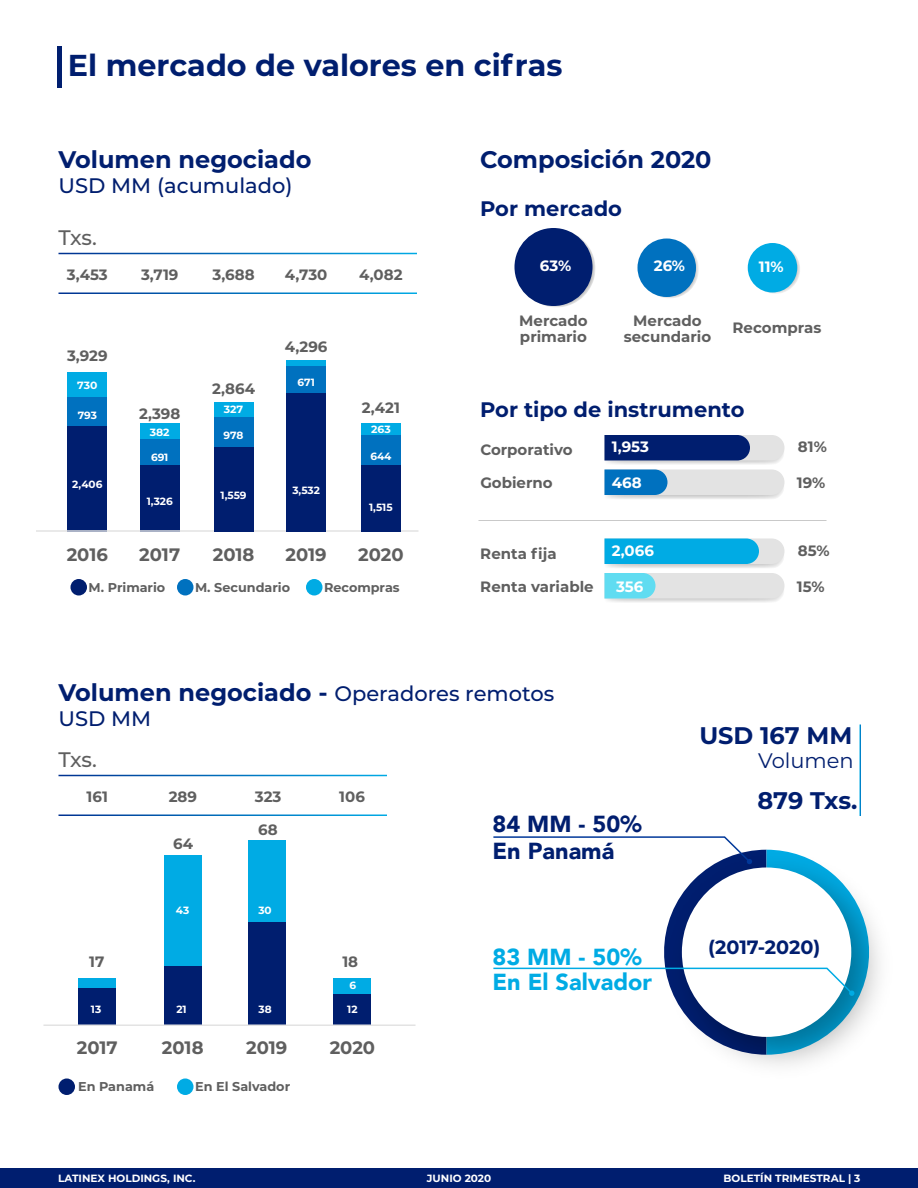
<style>
.page{position:relative;width:918px;height:1188px;background:#fff}
.page>*{position:absolute;margin:0;border:0;box-sizing:border-box;transform-origin:0 0}
.t1{font:700 30.15px "Montserrat";color:#001e6f}
.t2{font:700 24px "Montserrat";color:#001e6f}
.t3{font:900 23.1px "Avenir";color:#00abe4}
.t4{font:900 23.1px/27.3px "Avenir";color:#001e6f}
.t5{font:700 21px "Montserrat";color:#001e6f}
.t6{font:500 21px "Montserrat";color:#001e6f}
.t7{font:500 21px "Montserrat";letter-spacing:-.02em;color:#5f5f5f}
.t8{font:21px "Montserrat";color:#001e6f}
.t9{font:700 19.2px "Montserrat";color:#001e6f}
.t10{font:700 18px "Montserrat";color:#5f5f5f}
.t11{font:700 15px/16.2px "Montserrat";color:#5f5f5f}
.t12{font:700 15px "Montserrat";color:#fff}
.t13{font:700 12.75px "Montserrat";color:#5f5f5f}
.t14{font:700 10.5px "Montserrat";color:#fff}
.s1{font-weight:500;font-size:21px}
</style>
<div class="page">
<svg style="left:518px;top:230px;width:78px;height:78px"></svg>
<svg style="left:640px;top:240px;width:59px;height:58px"></svg>
<svg style="left:751px;top:244px;width:49px;height:50px"></svg>
<div style="left:287px;top:360px;width:39px;height:171px;background:#00abe4"></div>
<div style="left:214px;top:402px;width:39px;height:129px;background:#00abe4"></div>
<div style="left:68px;top:372px;width:39px;height:159px;background:#00abe4"></div>
<div style="left:140px;top:423px;width:39px;height:108px;background:#00abe4"></div>
<div style="left:361px;top:423px;width:39px;height:108px;background:#00abe4"></div>
<div style="left:68px;top:398px;width:39px;height:85px;background:#0071bf"></div>
<div style="left:140px;top:440px;width:39px;height:64px;background:#0071bf"></div>
<div style="left:287px;top:366px;width:39px;height:132px;background:#0071bf"></div>
<div style="left:361px;top:435px;width:39px;height:61px;background:#0071bf"></div>
<div style="left:78px;top:978px;width:38px;height:47px;background:#00abe4"></div>
<div style="left:78px;top:988px;width:38px;height:37px;background:#001e6f"></div>
<div style="left:333px;top:978px;width:38px;height:47px;background:#00abe4"></div>
<div style="left:333px;top:994px;width:38px;height:31px;background:#001e6f"></div>
<div style="left:248px;top:840px;width:38px;height:185px;background:#00abe4"></div>
<div style="left:248px;top:922px;width:38px;height:103px;background:#001e6f"></div>
<div style="left:164px;top:856px;width:38px;height:169px;background:#00abe4"></div>
<div style="left:164px;top:966px;width:38px;height:59px;background:#001e6f"></div>
<div style="left:68px;top:426px;width:39px;height:105px;background:#001e6f"></div>
<div style="left:140px;top:465px;width:39px;height:66px;background:#001e6f"></div>
<div style="left:57px;top:46px;width:5px;height:42px;background:#001e6f"></div>
<hr style="left:44px;top:1024px;width:372px;height:2px;background:#e3e3e3">
<div style="left:70px;top:579px;width:17px;height:17px;background:#001e6f;border-radius:50%"></div>
<div style="left:177px;top:579px;width:17px;height:17px;background:#0071bf;border-radius:50%"></div>
<div style="left:58px;top:1078px;width:17px;height:17px;background:#001e6f;border-radius:50%"></div>
<div style="left:177px;top:1078px;width:17px;height:17px;background:#00abe4;border-radius:50%"></div>
<div style="left:306px;top:579px;width:16px;height:17px;background:#00abe4;border-radius:50%"></div>
<div style="left:514px;top:228px;width:78px;height:78px;background:#001e6f;border-radius:50%"></div>
<div style="left:638px;top:238px;width:58px;height:59px;background:#0071bf;border-radius:50%"></div>
<div style="left:748px;top:243px;width:49px;height:49px;background:#00abe4;border-radius:50%"></div>
<svg style="left:604px;top:435px;width:180px;height:64px;background:#7f97bb"></svg>
<svg style="left:604px;top:538px;width:180px;height:64px;background:#8ad1e6"></svg>
<hr style="left:478px;top:520px;width:348px;height:1px;background:#c9c9c9">
<svg style="left:493px;top:836px;width:386px;height:219px"></svg>
<div style="left:0;top:1168px;width:918px;height:20px;background:#001e6f"></div>
<hr style="left:36px;top:530px;width:382px;height:2px;background:#e3e3e3">
<div style="left:214px;top:417px;width:39px;height:84px;background:#0071bf"></div>
<div style="left:214px;top:447px;width:39px;height:84px;background:#001e6f"></div>
<div style="left:287px;top:393px;width:39px;height:138px;background:#001e6f"></div>
<div style="left:361px;top:465px;width:39px;height:66px;background:#001e6f"></div>
<h1 class="t1" style="left:68px;top:44px;width:496px">El mercado de valores en cifras</h1>
<h2 class="t2" style="left:59px;top:142px;width:254px">Volumen negociado</h2>
<h3 class="t6" style="left:59px;top:171px;width:235px">USD MM (acumulado)</h3>
<h3 class="t7" style="left:59px;top:223px;width:40px">Txs.</h3>
<p class="t11" style="left:67px;top:265px;width:42px">3,453</p>
<p class="t11" style="left:141px;top:265px;width:39px">3,719</p>
<p class="t11" style="left:213px;top:265px;width:43px">3,688</p>
<p class="t11" style="left:285px;top:265px;width:44px">4,730</p>
<p class="t11" style="left:359px;top:265px;width:45px">4,082</p>
<p class="t11" style="left:67px;top:346px;width:42px">3,929</p>
<p class="t14" style="left:77px;top:378px;width:22px">730</p>
<p class="t14" style="left:78px;top:408px;width:21px">793</p>
<p class="t14" style="left:72px;top:477px;width:32px">2,406</p>
<p class="t10" style="left:67px;top:541px;width:43px">2016</p>
<p class="t11" style="left:212px;top:379px;width:44px">2,864</p>
<p class="t11" style="left:285px;top:337px;width:44px">4,296</p>
<p class="t14" style="left:297px;top:375px;width:19px">671</p>
<p class="t11" style="left:362px;top:399px;width:39px">2,421</p>
<p class="t14" style="left:224px;top:402px;width:21px">327</p>
<p class="t14" style="left:224px;top:427px;width:21px">978</p>
<p class="t11" style="left:139px;top:405px;width:43px">2,398</p>
<p class="t14" style="left:150px;top:424px;width:21px">382</p>
<p class="t14" style="left:371px;top:421px;width:21px">263</p>
<p class="t14" style="left:151px;top:450px;width:19px">691</p>
<p class="t14" style="left:147px;top:493px;width:27px">1,326</p>
<p class="t14" style="left:221px;top:487px;width:27px">1,559</p>
<p class="t14" style="left:292px;top:483px;width:29px">3,532</p>
<p class="t14" style="left:370px;top:448px;width:23px">644</p>
<p class="t14" style="left:369px;top:499px;width:25px">1,515</p>
<p class="t10" style="left:139px;top:541px;width:42px">2017</p>
<p class="t10" style="left:213px;top:541px;width:43px">2018</p>
<p class="t10" style="left:286px;top:541px;width:43px">2019</p>
<p class="t10" style="left:358px;top:541px;width:47px">2020</p>
<p class="t13" style="left:89px;top:578px;width:78px">M. Primario</p>
<p class="t13" style="left:195px;top:578px;width:97px">M. Secundario</p>
<p class="t13" style="left:324px;top:578px;width:77px">Recompras</p>
<h2 class="t2" style="left:480px;top:142px;width:233px">Composición 2020</h2>
<h3 class="t5" style="left:480px;top:194px;width:143px">Por mercado</h3>
<p class="t12" style="left:540px;top:255px;width:33px">63%</p>
<p class="t12" style="left:654px;top:255px;width:33px">26%</p>
<p class="t12" style="left:759px;top:256px;width:26px">11%</p>
<p class="t11" style="left:519px;top:312px;width:70px">Mercado primario</p>
<p class="t11" style="left:624px;top:312px;width:89px;text-align:center">Mercado secundario</p>
<p class="t11" style="left:733px;top:319px;width:90px">Recompras</p>
<h3 class="t5" style="left:480px;top:395px;width:266px">Por tipo de instrumento</h3>
<p class="t11" style="left:480px;top:441px;width:94px">Corporativo</p>
<p class="t11" style="left:480px;top:474px;width:74px">Gobierno</p>
<p class="t12" style="left:612px;top:436px;width:39px">1,953</p>
<p class="t12" style="left:612px;top:472px;width:31px">468</p>
<p class="t11" style="left:798px;top:438px;width:30px">81%</p>
<p class="t11" style="left:797px;top:474px;width:30px">19%</p>
<p class="t11" style="left:480px;top:544px;width:78px">Renta fija</p>
<p class="t11" style="left:798px;top:541px;width:33px">85%</p>
<p class="t11" style="left:480px;top:577px;width:115px">Renta variable</p>
<p class="t11" style="left:797px;top:577px;width:29px">15%</p>
<p class="t12" style="left:612px;top:540px;width:44px">2,066</p>
<p class="t12" style="left:616px;top:576px;width:29px">356</p>
<h2 class="t2" style="left:59px;top:675px;width:497px">Volumen negociado - <span class="s1">Operadores remotos</span></h2>
<h3 class="t6" style="left:59px;top:704px;width:94px">USD MM</h3>
<h3 class="t7" style="left:59px;top:745px;width:40px">Txs.</h3>
<p class="t11" style="left:87px;top:787px;width:23px">161</p>
<p class="t11" style="left:169px;top:787px;width:30px">289</p>
<p class="t11" style="left:255px;top:787px;width:28px">323</p>
<p class="t11" style="left:339px;top:787px;width:27px">106</p>
<p class="t11" style="left:173px;top:835px;width:21px">64</p>
<p class="t11" style="left:258px;top:820px;width:21px">68</p>
<p class="t11" style="left:89px;top:952px;width:17px">17</p>
<p class="t14" style="left:176px;top:903px;width:15px">43</p>
<p class="t14" style="left:258px;top:903px;width:15px">30</p>
<p class="t11" style="left:342px;top:952px;width:17px">18</p>
<p class="t14" style="left:350px;top:978px;width:8px">6</p>
<p class="t14" style="left:91px;top:1002px;width:12px">13</p>
<p class="t14" style="left:176px;top:1002px;width:12px">21</p>
<p class="t14" style="left:259px;top:1002px;width:15px">38</p>
<p class="t14" style="left:347px;top:1002px;width:12px">12</p>
<p class="t10" style="left:77px;top:1035px;width:42px">2017</p>
<p class="t10" style="left:162px;top:1035px;width:43px">2018</p>
<p class="t10" style="left:246px;top:1035px;width:43px">2019</p>
<p class="t13" style="left:78px;top:1078px;width:78px">En Panamá</p>
<p class="t13" style="left:195px;top:1078px;width:97px">En El Salvador</p>
<p class="t10" style="left:330px;top:1035px;width:47px">2020</p>
<h3 class="t4" style="left:493px;top:809px;width:151px">84 MM - 50%<br>En Panamá</h3>
<h3 class="t3" style="left:493px;top:937px;width:151px">83 MM - 50%</h3>
<h3 class="t3" style="left:493px;top:962px;width:161px">En El Salvador</h3>
<h2 class="t2" style="left:699px;top:718px;width:154px">USD 167 MM</h2>
<h3 class="t8" style="left:758px;top:746px;width:97px">Volumen</h3>
<h2 class="t2" style="left:757px;top:783px;width:101px">879 Txs.</h2>
<p class="t9" style="left:708px;top:934px;width:114px">(2017-2020)</p>
<p class="t14" style="left:58px;top:1171px;width:139px">LATINEX HOLDINGS, INC.</p>
<p class="t14" style="left:427px;top:1171px;width:66px">JUNIO 2020</p>
<p class="t14" style="left:724px;top:1171px;width:138px">BOLETÍN TRIMESTRAL | 3</p>
</div>
